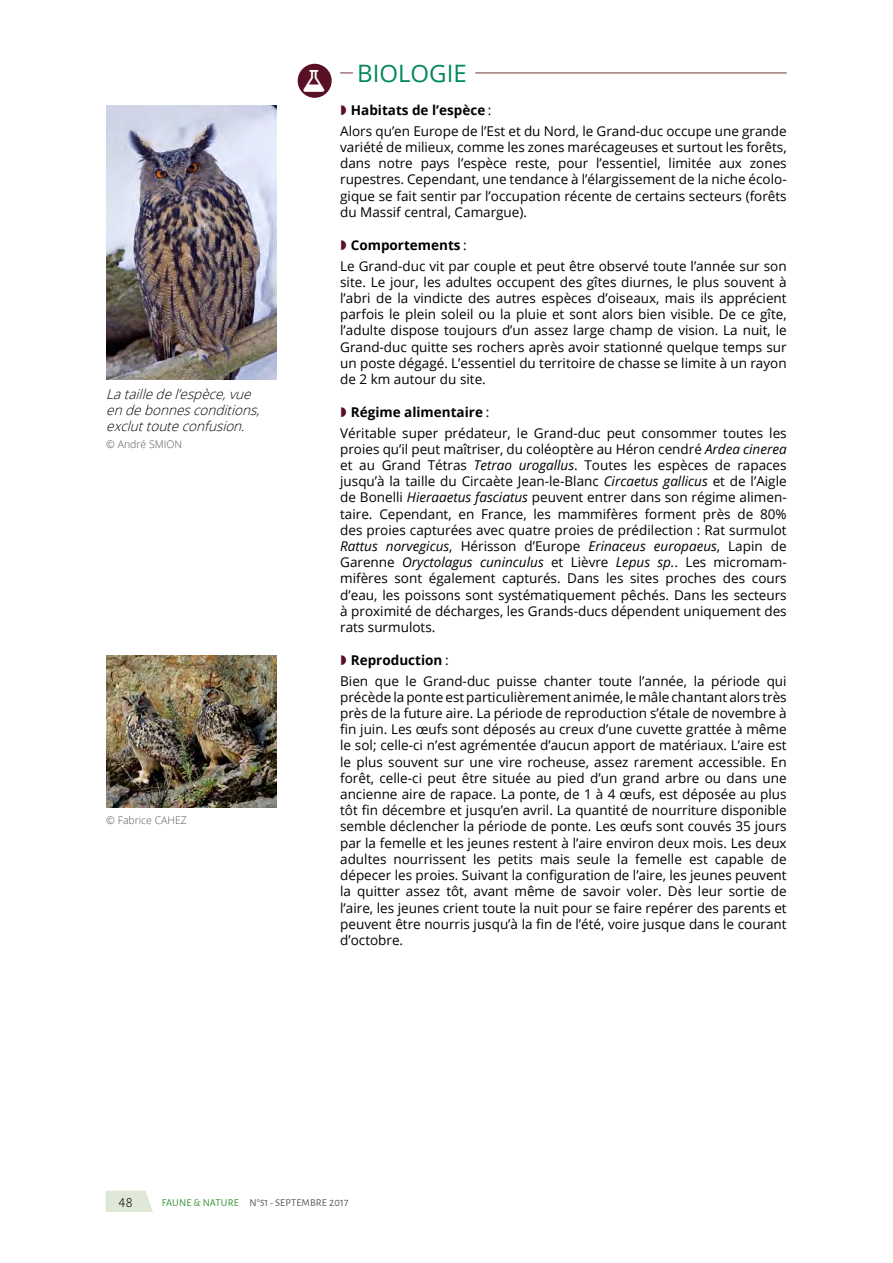
<style>
.page{position:relative;width:893px;height:1263px;background:#fff}
.page>*{position:absolute;margin:0;border:0;box-sizing:border-box;transform-origin:0 0}
.t1{font:24px "Open Sans";color:#00885b}
.t2{font:300 15px "Alegreya Sans";color:#000}
.t3{font:13.5px/16.2px "Open Sans";color:#000}
.t4{font:italic 300 13.5px/16.2px "Open Sans";color:#000}
.t5{font:10.5px "Alegreya Sans";letter-spacing:.015em;color:#575756}
.t6{font:300 10.5px "Open Sans";color:#575756}
.s1{font-weight:700}
.s2{font-style:italic}
.s3{color:#359138}
</style>
<div class="page">
<hr style="left:340px;top:72px;width:447px;height:2px;background:#a27479">
<div style="left:353px;top:61px;width:122px;height:22px;background:#fff"></div>
<div style="left:298px;top:64px;width:34px;height:34px;background:#5a1024;border-radius:50%"></div>
<img style="left:106px;top:106px;width:170px;height:274px">
<img style="left:106px;top:655px;width:170px;height:152px">
<svg style="left:106px;top:1191px;width:47px;height:21px"></svg>
<p class="t4" style="left:106px;top:385px;width:159px">Latailledel’espèce,vue endebonnesconditions, excluttouteconfusion.</p>
<p class="t6" style="left:106px;top:437px;width:77px">© André SMION</p>
<p class="t6" style="left:106px;top:812px;width:82px">© Fabrice CAHEZ</p>
<h1 class="t1" style="left:357px;top:57px;width:111px">BIOLOGIE</h1>
<p class="t3" style="left:340px;top:100px;width:448px;line-height:20.4px;text-indent:11px"><span class="s1">Habitats de l’espèce</span> :<br>Alors qu’en Europe de l’Est et du Nord, le Grand-duc occupe une grande</p>
<p class="t3" style="left:340px;top:139px;width:448px;text-align:justify">variété de milieux, comme les zones marécageuses et surtout les forêts, dans notre pays l’espèce reste, pour l’essentiel, limitée aux zones rupestres. Cependant, une tendance à l’élargissement de la niche écolo&shy;gique se fait sentir par l’occupation récente de certains secteurs (forêts du Massif central, Camargue).</p>
<p class="t3" style="left:340px;top:235px;width:448px;line-height:20.4px;text-indent:11px"><span class="s1">Comportements</span> :<br>Le Grand-duc vit par couple et peut être observé toute l’année sur son</p>
<p class="t3" style="left:340px;top:273px;width:448px;text-align:justify">site. Le jour, les adultes occupent des gîtes diurnes, le plus souvent à l’abri de la vindicte des autres espèces d’oiseaux, mais ils apprécient parfois le plein soleil ou la pluie et sont alors bien visible. De ce gîte, l’adulte dispose toujours d’un assez large champ de vision. La nuit, le Grand-duc quitte ses rochers après avoir stationné quelque temps sur un poste dégagé. L’essentiel du territoire de chasse se limite à un rayon de 2 km autour du site.</p>
<p class="t3" style="left:340px;top:402px;width:448px;line-height:20.4px;text-indent:11px"><span class="s1">Régime alimentaire</span> :<br>Véritable super prédateur, le Grand-duc peut consommer toutes les</p>
<p class="t3" style="left:340px;top:440px;width:448px;text-align:justify">proies qu’il peut maîtriser, du coléoptère au Héron cendré <span class="s2">Ardea cinerea </span>et au Grand Tétras <span class="s2">Tetrao urogallus</span>. Toutes les espèces de rapaces jusqu’à la taille du Circaète Jean-le-Blanc <span class="s2">Circaetus gallicus</span> et de l’Aigle de Bonelli <span class="s2">Hieraaetus fasciatus</span> peuvent entrer dans son régime alimen&shy;taire. Cependant, en France, les mammifères forment près de 80% des proies capturées avec quatre proies de prédilection : Rat surmulot <span class="s2">Rattus norvegicus</span>, Hérisson d’Europe <span class="s2">Erinaceus europaeus</span>, Lapin de Garenne <span class="s2">Oryctolagus cuninculus</span> et Lièvre <span class="s2">Lepus sp.</span>. Les micromam&shy;mifères sont également capturés. Dans les sites proches des cours d’eau, les poissons sont systématiquement pêchés. Dans les secteurs à proximité de décharges, les Grands-ducs dépendent uniquement des rats surmulots.</p>
<p class="t3" style="left:340px;top:650px;width:448px;line-height:20.4px;text-indent:11px"><span class="s1">Reproduction</span> :<br>Bien que le Grand-duc puisse chanter toute l’année, la période qui</p>
<p class="t3" style="left:340px;top:688px;width:448px;text-align:justify">précède la ponte est particulièrement animée, le mâle chantant alors très près de la future aire. La période de reproduction s’étale de novembre à fin juin. Les œufs sont déposés au creux d’une cuvette grattée à même le sol; celle-ci n’est agrémentée d’aucun apport de matériaux. L’aire est le plus souvent sur une vire rocheuse, assez rarement accessible. En forêt, celle-ci peut être située au pied d’un grand arbre ou dans une ancienne aire de rapace. La ponte, de 1 à 4 œufs, est déposée au plus tôt fin décembre et jusqu’en avril. La quantité de nourriture disponible semble déclencher la période de ponte. Les œufs sont couvés 35 jours par la femelle et les jeunes restent à l’aire environ deux mois. Les deux adultes nourrissent les petits mais seule la femelle est capable de dépecer les proies. Suivant la configuration de l’aire, les jeunes peuvent la quitter assez tôt, avant même de savoir voler. Dès leur sortie de l’aire, les jeunes crient toute la nuit pour se faire repérer des parents et peuvent être nourris jusqu’à la fin de l’été, voire jusque dans le courant d’octobre.</p>
<p class="t2" style="left:118px;top:1192px;width:16px">48</p>
<p class="t5" style="left:162px;top:1195px;width:188px"><span class="s3">FAUNE &amp; NATURE</span> N°51 - SEPTEMBRE 2017</p>
</div>
